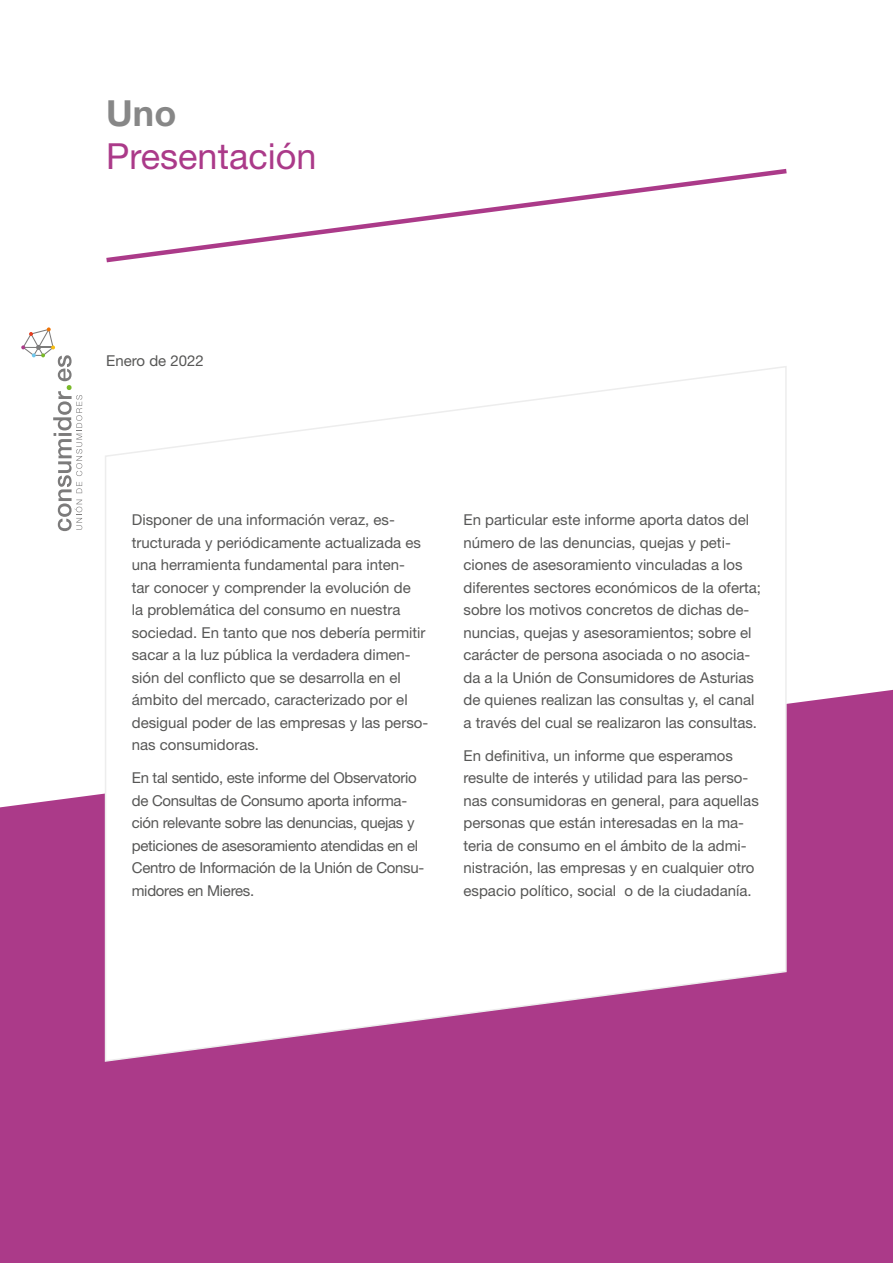
<style>
.page{position:relative;width:893px;height:1263px;background:#fff}
.page>*{position:absolute;margin:0;border:0;box-sizing:border-box;transform-origin:0 0}
.t1{font:36px "Helvetica Neue LT Std";color:#ab3a89}
.t2{font:700 36px "Helvetica Neue LT Std";color:#878787}
.t3{font:15px/22.5px "Helvetica Neue LT Std";color:#575756}
.t4{font:15px/22.5px "Helvetica Neue LT Std";letter-spacing:-.02em;color:#575756}
</style>
<div class="page">
<svg style="left:21px;top:327px;width:61px;height:204px"></svg>
<div style="left:0;top:690px;width:893px;height:573px;background:#ab3a89"></div>
<svg style="left:104px;top:366px;width:683px;height:697px"></svg>
<svg style="left:106px;top:168px;width:681px;height:95px"></svg>
<h1 class="t2" style="left:106px;top:91px;width:72px">Uno</h1>
<h1 class="t1" style="left:106px;top:135px;width:212px">Presentación</h1>
<p class="t3" style="left:106px;top:349px;width:99px">Enero de 2022</p>
<p class="t3" style="left:132px;top:508px;width:298px">Disponer de una información veraz, es&shy;tructurada y periódicamente actualizada es una herramienta fundamental para inten-<br>tar conocer y comprender la evolución de<br>la problemática del consumo en nuestra sociedad. En tanto que nos debería permitir sacar a la luz pública la verdadera dimen&shy;sión del conflicto que se desarrolla en el ámbito del mercado, caracterizado por el desigual poder de las empresas y las perso&shy;nas consumidoras.</p>
<p class="t4" style="left:132px;top:767px;width:294px">En tal sentido, este informe del Observatorio de Consultas de Consumo aporta informa&shy;ción relevante sobre las denuncias, quejas y peticiones de asesoramiento atendidas en el Centro de Información de la Unión de Consu&shy;midores en Mieres.</p>
<p class="t3" style="left:463px;top:508px;width:299px">En particular este informe aporta datos del número de las denuncias, quejas y peti&shy;ciones de asesoramiento vinculadas a los diferentes sectores económicos de la oferta; sobre los motivos concretos de dichas de&shy;nuncias, quejas y asesoramientos; sobre el carácter de persona asociada o no asocia&shy;da a la Unión de Consumidores de Asturias de quienes realizan las consultas y, el canal a través del cual se realizaron las consultas.</p>
<p class="t3" style="left:463px;top:744px;width:297px">En definitiva, un informe que esperamos resulte de interés y utilidad para las perso&shy;nas consumidoras en general, para aquellas personas que están interesadas en la ma&shy;teria de consumo en el ámbito de la admi&shy;nistración, las empresas y en cualquier otro espacio político, social o de la ciudadanía.</p>
</div>
